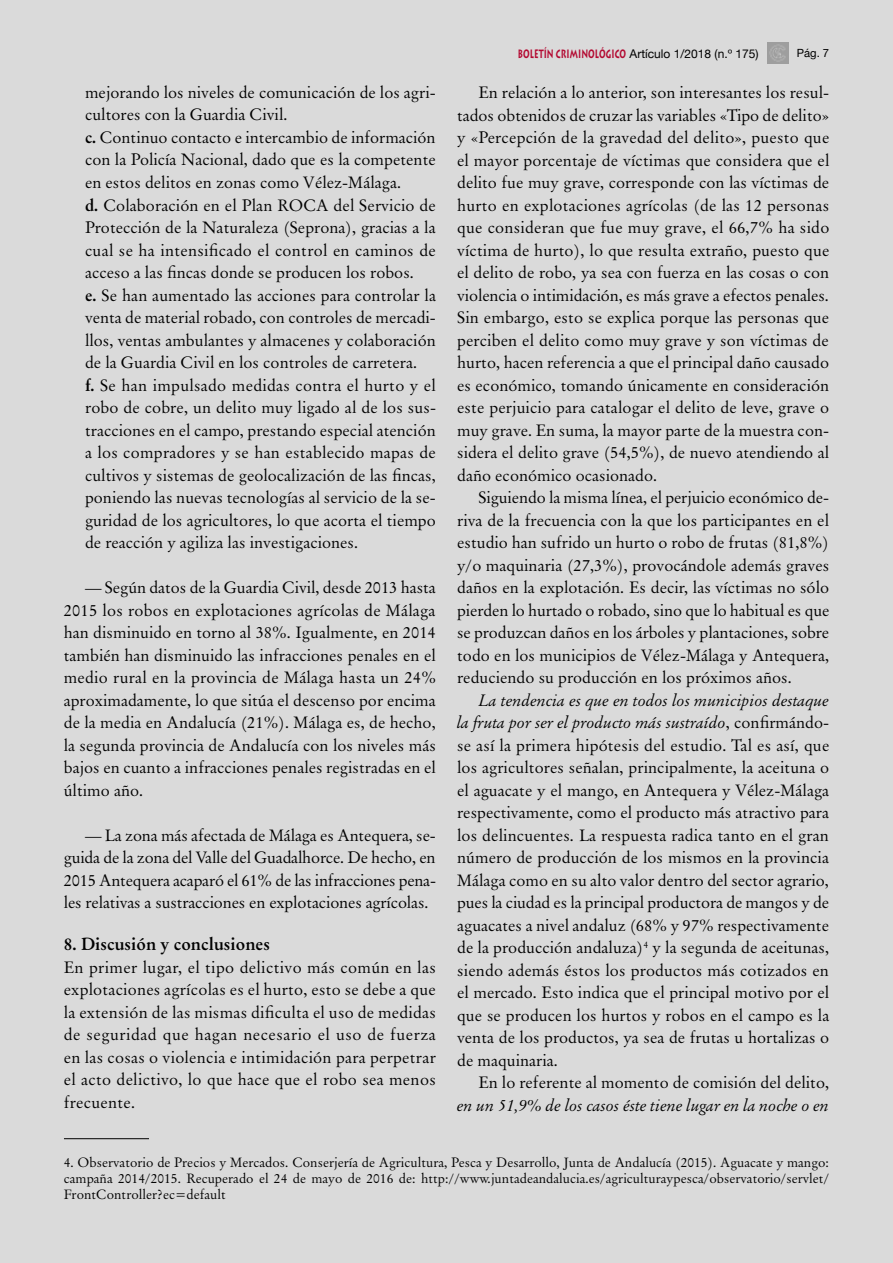
<style>
.page{position:relative;width:893px;height:1263px;background:#dadada}
.page>*{position:absolute;margin:0;border:0;box-sizing:border-box;transform-origin:0 0}
.t1{font:700 17.25px "Original Garamond BT";color:#000}
.t2{font:16.5px/22.5px "Original Garamond BT";color:#000;text-align:justify}
.t3{font:italic 16.5px "Original Garamond BT";color:#000}
.t4{font:13.5px/15.8px "Original Garamond BT";color:#000;text-align:justify}
.t5{font:12px "Helvetica Neue";color:#000}
.t6{font:11.25px "Helvetica Neue";color:#000}
.s1{font-weight:700}
.s2{font-family:"Lithos";font-weight:700;color:#b30931}
.s3{font-style:italic}
</style>
<div class="page">
<img style="left:767px;top:43px;width:21px;height:21px">
<hr style="left:64px;top:1138px;width:85px;height:1px;background:#000">
<p class="t2" style="left:85px;top:81px;width:352px;text-align:left">mejorando los niveles de comunicación de los agri&shy;cultores con la Guardia Civil.<br><span class="s1">c.</span> Continuo contacto e intercambio de información con la Policía Nacional, dado que es la competente en estos delitos en zonas como Vélez-Málaga.<br><span class="s1">d.</span> Colaboración en el Plan ROCA del Servicio de Protección de la Naturaleza (Seprona), gracias a la cual se ha intensificado el control en caminos de acceso a las fincas donde se producen los robos.<br><span class="s1">e.</span> Se han aumentado las acciones para controlar la venta de material robado, con controles de mercadi&shy;llos, ventas ambulantes y almacenes y colaboración de la Guardia Civil en los controles de carretera.<br><span class="s1">f.</span> Se han impulsado medidas contra el hurto y el robo de cobre, un delito muy ligado al de los sus&shy;tracciones en el campo, prestando especial atención a los compradores y se han establecido mapas de cultivos y sistemas de geolocalización de las fincas, poniendo las nuevas tecnologías al servicio de la se&shy;guridad de los agricultores, lo que acorta el tiempo de reacción y agiliza las investigaciones.</p>
<p class="t2" style="left:64px;top:576px;width:374px;text-indent:21px">— Según datos de la Guardia Civil, desde 2013 hasta 2015 los robos en explotaciones agrícolas de Málaga han disminuido en torno al 38%. Igualmente, en 2014 también han disminuido las infracciones penales en el medio rural en la provincia de Málaga hasta un 24% aproximadamente, lo que sitúa el descenso por encima de la media en Andalucía (21%). Málaga es, de hecho, la segunda provincia de Andalucía con los niveles más bajos en cuanto a infracciones penales registradas en el último año.</p>
<p class="t2" style="left:64px;top:824px;width:374px;text-indent:21px">— La zona más afectada de Málaga es Antequera, se&shy;guida de la zona del Valle del Guadalhorce. De hecho, en 2015 Antequera acaparó el 61% de las infracciones pena&shy;les relativas a sustracciones en explotaciones agrícolas.</p>
<p class="t1" style="left:64px;top:933px;width:208px">8. Discusión y conclusiones</p>
<p class="t2" style="left:64px;top:955px;width:374px">En primer lugar, el tipo delictivo más común en las explotaciones agrícolas es el hurto, esto se debe a que la extensión de las mismas dificulta el uso de medidas de seguridad que hagan necesario el uso de fuerza en las cosas o violencia e intimidación para perpetrar el acto delictivo, lo que hace que el robo sea menos frecuente.</p>
<p class="t5" style="left:518px;top:46px;width:242px"><span class="s2">BOLETÍN CRIMINOLÓGICO</span> Artículo 1/2018 (n.º 175)</p>
<p class="t6" style="left:797px;top:47px;width:34px">Pág. 7</p>
<p class="t2" style="left:457px;top:81px;width:374px;text-indent:21px">En relación a lo anterior, son interesantes los resul&shy;tados obtenidos de cruzar las variables «Tipo de delito» y «Percepción de la gravedad del delito», puesto que el mayor porcentaje de víctimas que considera que el delito fue muy grave, corresponde con las víctimas de hurto en explotaciones agrícolas (de las 12 personas que consideran que fue muy grave, el 66,7% ha sido víctima de hurto), lo que resulta extraño, puesto que el delito de robo, ya sea con fuerza en las cosas o con violencia o intimidación, es más grave a efectos penales.<br>Sin embargo, esto se explica porque las personas que perciben el delito como muy grave y son víctimas de hurto, hacen referencia a que el principal daño causado es económico, tomando únicamente en consideración este perjuicio para catalogar el delito de leve, grave o muy grave. En suma, la mayor parte de la muestra con&shy;sidera el delito grave (54,5%), de nuevo atendiendo al daño económico ocasionado.</p>
<p class="t2" style="left:457px;top:486px;width:374px;text-indent:21px">Siguiendo la misma línea, el perjuicio económico de&shy;riva de la frecuencia con la que los participantes en el estudio han sufrido un hurto o robo de frutas (81,8%) y/o maquinaria (27,3%), provocándole además graves daños en la explotación. Es decir, las víctimas no sólo pierden lo hurtado o robado, sino que lo habitual es que se produzcan daños en los árboles y plantaciones, sobre todo en los municipios de Vélez-Málaga y Antequera, reduciendo su producción en los próximos años.</p>
<p class="t2" style="left:457px;top:689px;width:374px;text-indent:21px"><span class="s3">La tendencia es que en todos los municipios destaque la fruta por ser el producto más sustraído</span>, confirmándo&shy;se así la primera hipótesis del estudio. Tal es así, que los agricultores señalan, principalmente, la aceituna o el aguacate y el mango, en Antequera y Vélez-Málaga respectivamente, como el producto más atractivo para los delincuentes. La respuesta radica tanto en el gran número de producción de los mismos en la provincia Málaga como en su alto valor dentro del sector agrario, pues la ciudad es la principal productora de mangos y de aguacates a nivel andaluz (68% y 97% respectivamente de la producción andaluza)<sup>4</sup> y la segunda de aceitunas, siendo además éstos los productos más cotizados en el mercado. Esto indica que el principal motivo por el que se producen los hurtos y robos en el campo es la venta de los productos, ya sea de frutas u hortalizas o de maquinaria.</p>
<p class="t2" style="left:478px;top:1071px;width:352px">En lo referente al momento de comisión del delito,</p>
<p class="t3" style="left:457px;top:1095px;width:373px">en un 51,9% de los casos éste tiene lugar en la noche o en</p>
<p class="t4" style="left:64px;top:1155px;width:767px">4. Observatorio de Precios y Mercados. Conserjería de Agricultura, Pesca y Desarrollo, Junta de Andalucía (2015). Aguacate y mango: campaña 2014/2015. Recuperado el 24 de mayo de 2016 de: http://www.juntadeandalucia.es/agriculturaypesca/observatorio/servlet/ FrontController?ec=default</p>
</div>
